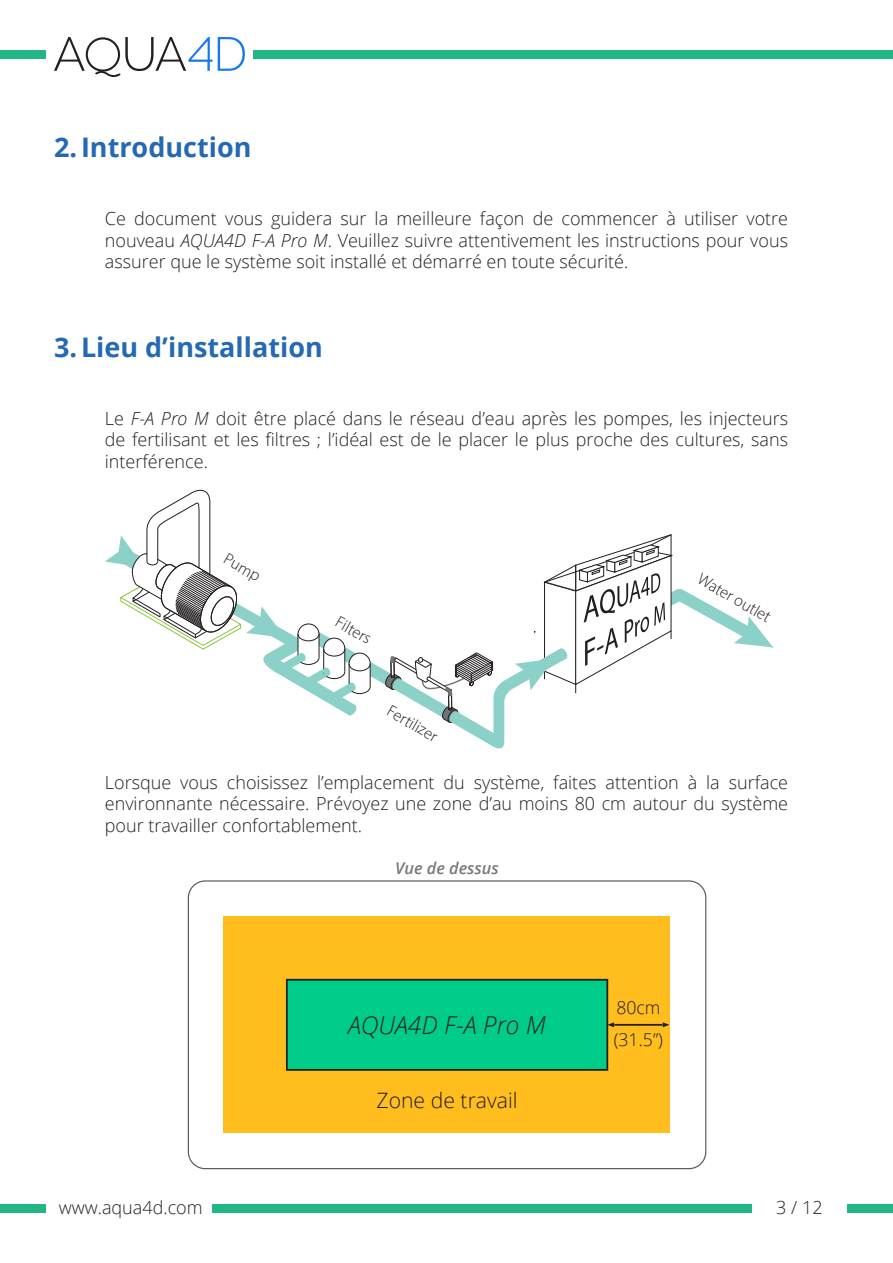
<style>
.page{position:relative;width:893px;height:1263px;background:#fff}
.page>*{position:absolute;margin:0;border:0;box-sizing:border-box;transform-origin:0 0}
.t1{font:700 27px "Open Sans";color:#2569b4}
.Titre_de_la_table_de{font:italic 300 24.75px "Open Sans";color:#231f20}
.Titre_de_la_table_de-2{font:300 21.15px "Open Sans";color:#231f20}
.OpenSans_Light{font:300 18px/21.6px "Open Sans";color:#231f20;text-align:justify}
.Titre_de_la_table_de-3{font:300 17.7px "Open Sans";color:#231f20}
.t2{font:300 16.5px "Myriad Pro";color:#231f20}
.Titre_de_la_table_de-4{font:italic 600 16.2px "Open Sans";color:#76787b}
.s1{font-style:italic}
</style>
<div class="page">
<div style="left:253px;top:50px;width:640px;height:8px;background:#21b686"></div>
<div style="left:212px;top:1205px;width:540px;height:8px;background:#21b686"></div>
<div style="left:847px;top:1205px;width:46px;height:8px;background:#21b686"></div>
<div style="left:0;top:50px;width:46px;height:8px;background:#21b686"></div>
<div style="left:0;top:1205px;width:46px;height:8px;background:#21b686"></div>
<svg style="left:54px;top:37px;width:191px;height:40px"></svg>
<svg style="left:105px;top:489px;width:668px;height:260px"></svg>
<div style="left:223px;top:916px;width:446px;height:217px;background:#ffbe1e"></div>
<div style="left:287px;top:980px;width:320px;height:90px;background:#00cc8a"></div>
<div style="left:286px;top:979px;width:322px;height:92px;border:2px solid #231f20"></div>
<hr style="left:614px;top:1024px;width:48px;height:2px;background:#231f20">
<svg style="left:663px;top:1022px;width:6px;height:5px"></svg>
<svg style="left:607px;top:1022px;width:7px;height:5px"></svg>
<div style="left:188px;top:880px;width:518px;height:289px;border:1px solid #57585a;border-radius:17px"></div>
<p class="t1" style="left:54px;top:128px;width:199px">2.Introduction</p>
<p class="OpenSans_Light" style="left:105px;top:207px;width:685px">Ce document vous guidera sur la meilleure façon de commencer à utiliser votre nouveau <span class="s1">AQUA4D F-A Pro M</span>. Veuillez suivre attentivement les instructions pour vous assurer que le système soit installé et démarré en toute sécurité.</p>
<p class="t1" style="left:54px;top:328px;width:270px">3. Lieu d’installation</p>
<p class="OpenSans_Light" style="left:105px;top:407px;width:685px">Le <span class="s1">F-A Pro M</span> doit être placé dans le réseau d’eau après les pompes, les injecteurs de fertilisant et les filtres ; l’idéal est de le placer le plus proche des cultures, sans interférence.</p>
<p class="t2" style="left:230px;top:549px;width:41px;rotate:30deg">Pump</p>
<p class="t2" style="left:342px;top:612px;width:40px;rotate:30deg">Filters</p>
<p class="t2" style="left:393px;top:701px;width:57px;rotate:30deg">Fertilizer</p>
<p class="t2" style="left:704px;top:569px;width:83px;rotate:30deg">Water outlet</p>
<p class="OpenSans_Light" style="left:105px;top:771px;width:685px">Lorsque vous choisissez l’emplacement du système, faites attention à la surface environnante nécessaire. Prévoyez une zone d’au moins 80 cm autour du système pour travailler confortablement.</p>
<p class="Titre_de_la_table_de-4" style="left:395px;top:857px;width:105px">Vue de dessus</p>
<p class="Titre_de_la_table_de" style="left:348px;top:1008px;width:199px">AQUA4D F-A Pro M</p>
<p class="Titre_de_la_table_de-2" style="left:376px;top:1086px;width:143px">Zone de travail</p>
<p class="Titre_de_la_table_de-3" style="left:616px;top:996px;width:46px">80cm</p>
<p class="Titre_de_la_table_de-3" style="left:614px;top:1027px;width:51px">(31.5”)</p>
<p class="OpenSans_Light" style="left:59px;top:1196px;width:146px">www.aqua4d.com</p>
<p class="OpenSans_Light" style="left:776px;top:1196px;width:48px">3 / 12</p>
</div>
